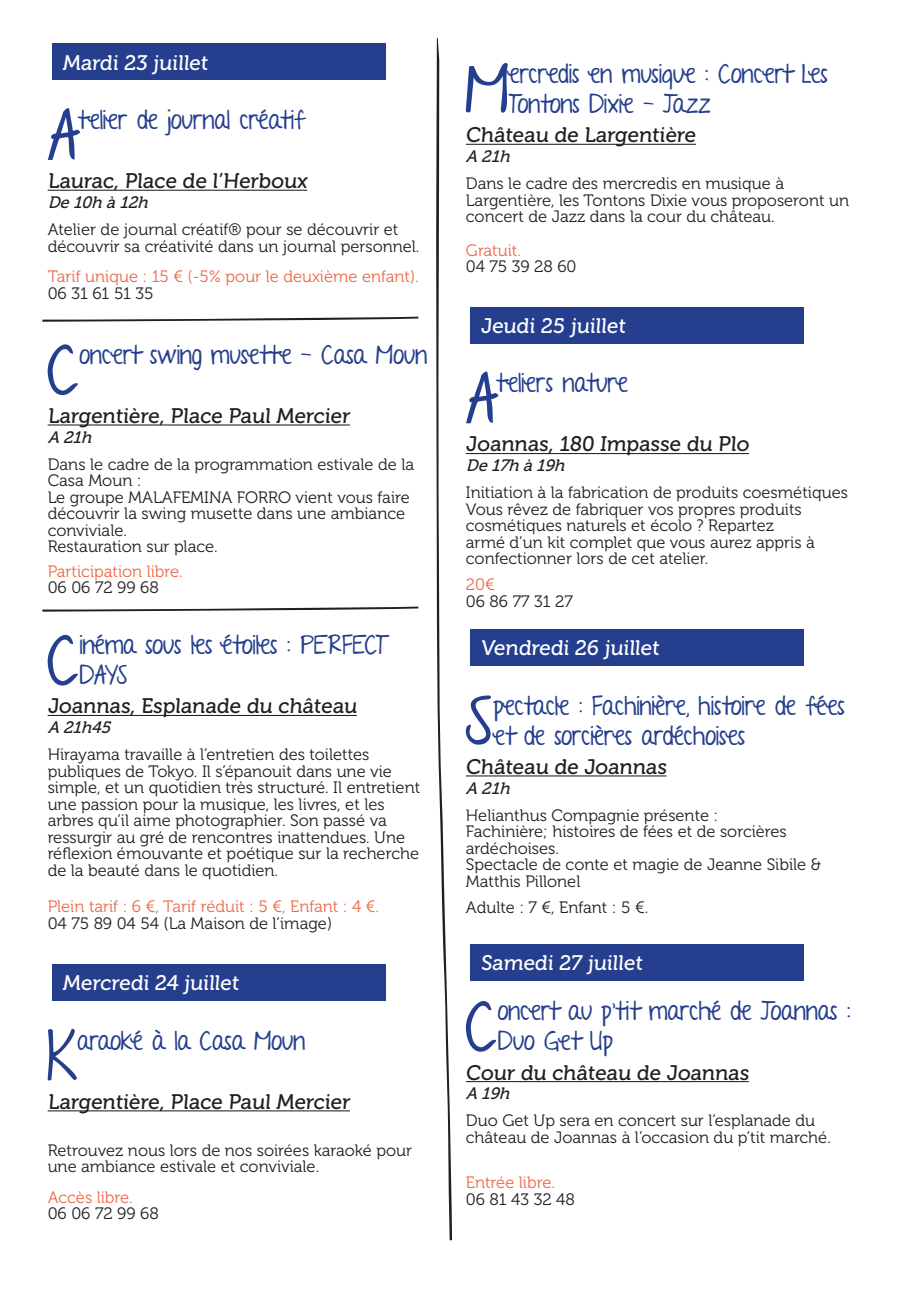
<style>
.page{position:relative;width:919px;height:1289px;background:#fff}
.page>*{position:absolute;margin:0;border:0;box-sizing:border-box;transform-origin:0 0}
.t1{font:65.55px "A Year Without Rain";color:#253f8e}
.t2{font:25.5px/30px "A Year Without Rain";letter-spacing:-.01em;color:#253f8e}
.t3{font:21px "Museo 500";color:#231f20}
.t4{font:21px "Museo 500";color:#fff}
.t5{font:16.5px/16.5px "Museo 300";color:#231f20}
.t6{font:16.5px "Museo 300";color:#ed694a}
.t7{font:italic 16.5px "Museo 500";color:#231f20}
</style>
<div class="page">
<svg style="left:436px;top:37px;width:17px;height:1203px"></svg>
<div style="left:52px;top:43px;width:334px;height:37px;background:#253f8e"></div>
<hr style="left:48px;top:190px;width:259px;height:1px;background:#231f20">
<svg style="left:42px;top:316px;width:377px;height:6px"></svg>
<hr style="left:48px;top:424px;width:302px;height:1px;background:#231f20">
<hr style="left:48px;top:715px;width:309px;height:1px;background:#231f20">
<svg style="left:42px;top:606px;width:377px;height:6px"></svg>
<div style="left:52px;top:964px;width:334px;height:36px;background:#253f8e"></div>
<hr style="left:48px;top:1110px;width:302px;height:1px;background:#231f20">
<hr style="left:466px;top:144px;width:229px;height:1px;background:#231f20">
<div style="left:470px;top:307px;width:334px;height:36px;background:#253f8e"></div>
<hr style="left:466px;top:453px;width:283px;height:1px;background:#231f20">
<div style="left:470px;top:629px;width:334px;height:36px;background:#253f8e"></div>
<hr style="left:466px;top:775px;width:200px;height:1px;background:#231f20">
<div style="left:470px;top:943px;width:334px;height:37px;background:#253f8e"></div>
<hr style="left:466px;top:1081px;width:282px;height:1px;background:#231f20">
<p class="t4" style="left:62px;top:51px;width:149px">Mardi 23 juillet</p>
<h1 class="t1" style="left:46px;top:93px;width:33px">A</h1>
<h2 class="t2" style="left:78px;top:105px;width:241px">telier de journal créatif®</h2>
<p class="t3" style="left:48px;top:169px;width:263px">Laurac, Place de l’Herboux</p>
<p class="t7" style="left:48px;top:193px;width:106px">De10h à12h</p>
<p class="t5" style="left:48px;top:221px;width:373px">Atelier de journal créatif® pour se découvrir et découvrir sa créativité dans un journal personnel.</p>
<p class="t6" style="left:48px;top:267px;width:372px">Tarif unique : 15 € (-5% pour le deuxième enfant).</p>
<p class="t5" style="left:48px;top:285px;width:107px">06 31 61 51 35</p>
<h1 class="t1" style="left:46px;top:328px;width:36px">C</h1>
<h2 class="t2" style="left:79px;top:339px;width:349px">oncert swing musette - Casa Moun</h2>
<p class="t3" style="left:48px;top:404px;width:306px">Largentière, Place Paul Mercier</p>
<p class="t7" style="left:48px;top:428px;width:50px">A 21h</p>
<p class="t5" style="left:48px;top:456px;width:368px">Dans le cadre de la programmation estivale de la<br>Casa Moun :<br>Le groupe MALAFEMINA FORRO vient vous faire découvrir la swing musette dans une ambiance conviviale.<br>Restauration sur place.</p>
<p class="t6" style="left:48px;top:562px;width:137px">Participation libre.</p>
<p class="t5" style="left:48px;top:579px;width:113px">06 06 72 99 68</p>
<h1 class="t1" style="left:46px;top:618px;width:36px">C</h1>
<h2 class="t2" style="left:79px;top:629px;width:309px">inéma sous les étoiles : PERFECT<br>DAYS</h2>
<p class="t3" style="left:48px;top:694px;width:313px">Joannas, Esplanade du château</p>
<p class="t7" style="left:48px;top:718px;width:69px">A 21h45</p>
<p class="t5" style="left:48px;top:746px;width:374px">Hirayama travaille à l’entretien des toilettes publiques de Tokyo. Il s’épanouit dans une vie simple, et un quotidien très structuré. Il entretient une passion pour la musique, les livres, et les arbres qu’il aime photographier. Son passé va ressurgir au gré de rencontres inattendues. Une réflexion émouvante et poétique sur la recherche de la beauté dans le quotidien.</p>
<p class="t6" style="left:48px;top:897px;width:333px">Plein tarif : 6 €, Tarif réduit : 5 €, Enfant : 4 €.</p>
<p class="t5" style="left:48px;top:915px;width:286px">04 75 89 04 54 (La Maison de l’image)</p>
<p class="t4" style="left:62px;top:971px;width:180px">Mercredi 24 juillet</p>
<h1 class="t1" style="left:47px;top:1013px;width:32px">K</h1>
<h2 class="t2" style="left:77px;top:1025px;width:230px">araoké à la Casa Moun</h2>
<p class="t3" style="left:48px;top:1089px;width:306px">Largentière, Place Paul Mercier</p>
<p class="t5" style="left:48px;top:1142px;width:366px">Retrouvez nous lors de nos soirées karaoké pour une ambiance estivale et conviviale.</p>
<p class="t6" style="left:48px;top:1187px;width:87px">Accès libre.</p>
<p class="t5" style="left:48px;top:1205px;width:113px">06 06 72 99 68</p>
<h1 class="t1" style="left:464px;top:47px;width:46px">M</h1>
<h2 class="t2" style="left:508px;top:59px;width:321px">ercredis en musique : Concert Les<br>Tontons Dixie - Jazz</h2>
<p class="t3" style="left:466px;top:123px;width:233px">Château de Largentière</p>
<p class="t7" style="left:466px;top:147px;width:50px">A 21h</p>
<p class="t5" style="left:466px;top:175px;width:384px">Dans le cadre des mercredis en musique à<br>Largentière, les Tontons Dixie vous proposeront un concert de Jazz dans la cour du château.</p>
<p class="t6" style="left:466px;top:241px;width:57px">Gratuit.</p>
<p class="t5" style="left:466px;top:258px;width:112px">04 75 39 28 60</p>
<p class="t4" style="left:480px;top:314px;width:148px">Jeudi 25 juillet</p>
<h1 class="t1" style="left:464px;top:356px;width:33px">A</h1>
<h2 class="t2" style="left:495px;top:368px;width:134px">teliers nature</h2>
<p class="t3" style="left:466px;top:433px;width:287px">Joannas, 180 Impasse du Plo</p>
<p class="t7" style="left:466px;top:456px;width:105px">De17h à19h</p>
<p class="t5" style="left:466px;top:485px;width:383px">Initiation à la fabrication de produits coesmétiques Vous rêvez de fabriquer vos propres produits cosmétiques naturels et écolo ? Repartez<br>armé d’un kit complet que vous aurez appris à confectionner lors de cet atelier.</p>
<p class="t6" style="left:466px;top:575px;width:30px">20€</p>
<p class="t5" style="left:466px;top:593px;width:109px">06 86 77 31 27</p>
<p class="t4" style="left:480px;top:636px;width:182px">Vendredi 26 juillet</p>
<h1 class="t1" style="left:463px;top:679px;width:32px">S</h1>
<h2 class="t2" style="left:493px;top:690px;width:353px">pectacle : Fachinière, histoire de fées et de sorcières ardéchoises</h2>
<p class="t3" style="left:466px;top:755px;width:204px">Château de Joannas</p>
<p class="t7" style="left:466px;top:779px;width:50px">A 21h</p>
<p class="t5" style="left:466px;top:807px;width:357px">Helianthus Compagnie présente :<br>Fachinière; histoires de fées et de sorcières ardéchoises.<br>Spectacle de conte et magie de Jeanne Sibile &amp;<br>Matthis Pillonel</p>
<p class="t5" style="left:466px;top:899px;width:184px">Adulte : 7 €, Enfant : 5 €.</p>
<p class="t4" style="left:480px;top:951px;width:165px">Samedi 27 juillet</p>
<h1 class="t1" style="left:464px;top:984px;width:36px">C</h1>
<h2 class="t2" style="left:497px;top:995px;width:355px">oncert au p’tit marché de Joannas :<br>Duo Get Up</h2>
<p class="t3" style="left:466px;top:1060px;width:286px">Cour du château de Joannas</p>
<p class="t7" style="left:466px;top:1084px;width:50px">A 19h</p>
<p class="t5" style="left:466px;top:1112px;width:366px">Duo Get Up sera en concert sur l’esplanade du château de Joannas à l’occasion du p’tit marché.</p>
<p class="t6" style="left:466px;top:1173px;width:91px">Entrée libre.</p>
<p class="t5" style="left:466px;top:1191px;width:111px">06 81 43 32 48</p>
</div>
